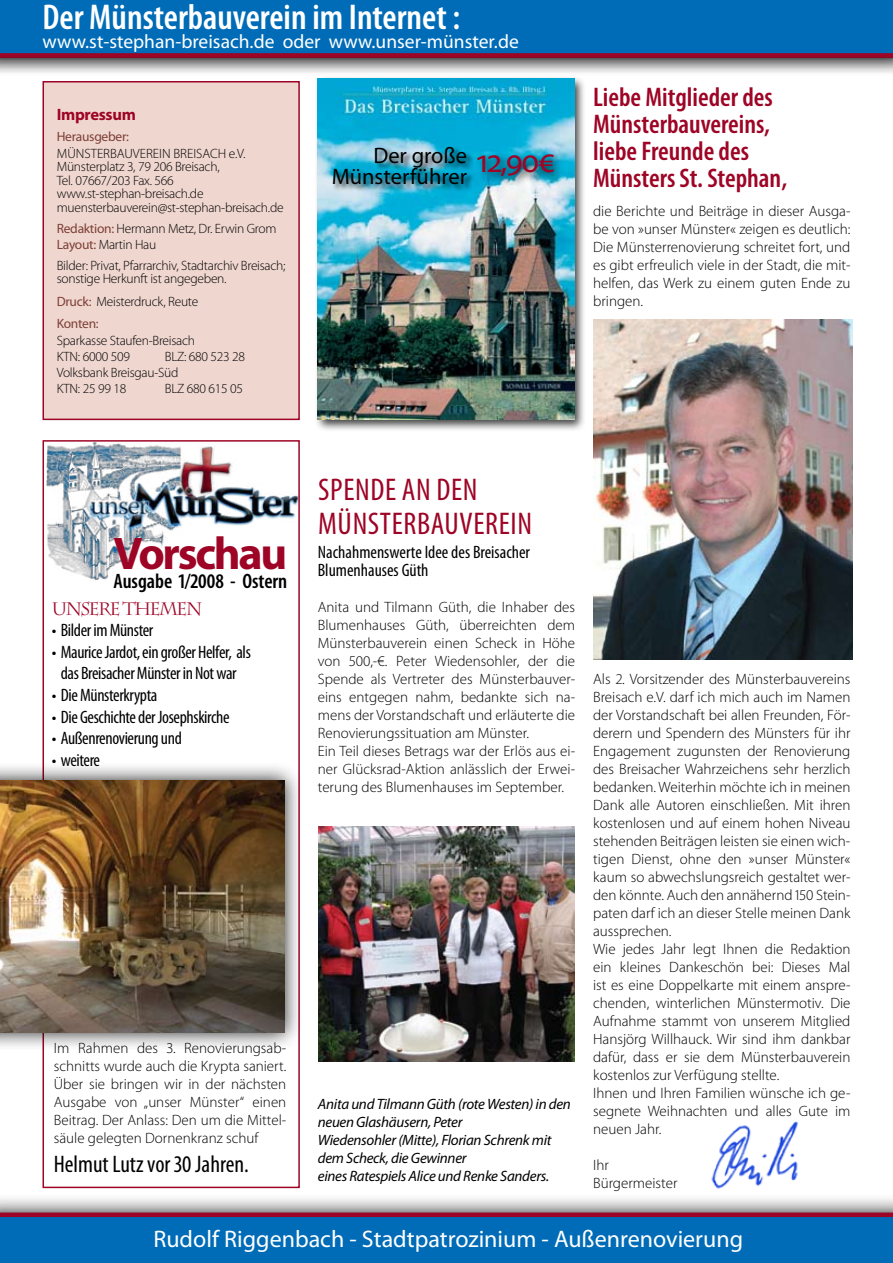
<style>
.page{position:relative;width:893px;height:1263px;background:#fff}
.page>*{position:absolute;margin:0;border:0;box-sizing:border-box;transform-origin:0 0}
.t1{font:700 46.05px "Myriad Pro";letter-spacing:-.05em;color:#9e0425}
.t2{font:600 condensed 36px "Myriad Pro";color:#fff}
.t3{font:condensed 31.5px "Myriad Pro";color:#9e0425}
.t4{font:600 condensed 27px/27px "Myriad Pro";color:#9e0425}
.t5{font:24px "Myriad Pro";color:#fff}
.t6{font:condensed 24px "Myriad Pro";color:#000}
.t7{font:22.5px/21px "Myriad Pro";color:#000}
.t8{font:600 condensed 20.85px "Myriad Pro";color:#000}
.t9{font:19.5px "Myriad Pro";color:#fff}
.t10{font:condensed 18px/21.6px "Myriad Pro";letter-spacing:-.02em;color:#000;text-align:center}
.t11{font:condensed 18px/18px "Myriad Pro";color:#000}
.t12{font:18px "Charlemagne Std";letter-spacing:-.1em;color:#9e0425}
.t13{font:700 16.5px "Myriad Pro";letter-spacing:-.02em;color:#9e0425}
.t14{font:300 15px/18px "Myriad Pro";color:#000}
.t15{font:italic 15px/18px "Myriad Pro";letter-spacing:-.02em;color:#000}
.t16{font:300 13.5px/13.5px "Myriad Pro";letter-spacing:-.02em;color:#000}
.t17{font:13.5px "Myriad Pro";letter-spacing:-.02em;color:#7d4037}
.s1{font-weight:400;color:#7d4037}
</style>
<div class="page">
<div style="left:0;top:1193px;width:893px;height:70px;background:#000;opacity:.88"></div>
<svg style="left:0;top:1212px;width:893px;height:51px"></svg>
<img style="left:47px;top:443px;width:250px;height:138px">
<div style="left:43px;top:440px;width:257px;height:748px;border:2px solid #9e0425"></div>
<div style="left:0;top:760px;width:311px;height:298px;background:#000;opacity:.88"></div>
<img style="left:0;top:780px;width:284px;height:252px">
<div style="left:0;top:0;width:893px;height:84px;background:#000;opacity:.88"></div>
<svg style="left:0;top:0;width:893px;height:58px"></svg>
<div style="left:43px;top:82px;width:256px;height:337px;background:#efd6cf"></div>
<div style="left:43px;top:81px;width:257px;height:339px;border:2px solid #9e0425"></div>
<div style="left:314px;top:75px;width:278px;height:369px;background:#000;opacity:.75"></div>
<img style="left:318px;top:79px;width:256px;height:340px">
<div style="left:332px;top:146px;width:188px;height:137px;background:#000;opacity:.75"></div>
<div style="left:473px;top:150px;width:140px;height:69px;background:#000;opacity:.75"></div>
<img style="left:711px;top:1121px;width:88px;height:68px">
<img style="left:594px;top:320px;width:258px;height:340px">
<img style="left:319px;top:826px;width:255px;height:235px">
<h2 class="t2" style="left:43px;top:-3px;width:419px">Der Münsterbauverein im Internet :</h2>
<h3 class="t9" style="left:43px;top:31px;width:478px">www.st-stephan-breisach.de oder www.unser-münster.de</h3>
<p class="t13" style="left:57px;top:106px;width:81px">Impressum</p>
<p class="t17" style="left:57px;top:129px;width:74px">Herausgeber:</p>
<p class="t16" style="left:57px;top:147px;width:19px">Münsterbauverein</p>
<p class="t16" style="left:173px;top:147px;width:15px">Breisach</p>
<p class="t16" style="left:229px;top:147px;width:18px">e.V.</p>
<p class="t16" style="left:57px;top:160px;width:228px">Münsterplatz 3, 79 206 Breisach,<br>Tel. 07667/203 Fax. 566 www.st-stephan-breisach.de muensterbauverein@st-stephan-breisach.de</p>
<p class="t16" style="left:57px;top:220px;width:221px;line-height:16.2px"><span class="s1">Redaktion:</span> Hermann Metz, Dr. Erwin Grom<br><span class="s1">Layout:</span> Martin Hau</p>
<p class="t16" style="left:57px;top:259px;width:230px">Bilder: Privat, Pfarrarchiv, Stadtarchiv Breisach; sonstige Herkunft ist angegeben.</p>
<p class="t16" style="left:57px;top:290px;width:143px;line-height:22.5px"><span class="s1">Druck:</span> Meisterdruck, Reute<br><span class="s1">Konten:</span></p>
<p class="t16" style="left:57px;top:332px;width:140px;line-height:16.2px">Sparkasse Staufen-Breisach<br>KTN: 6000 509</p>
<p class="t16" style="left:57px;top:348px;width:190px;line-height:16.2px;text-indent:108px">BLZ: 680 523 28<br>Volksbank Breisgau-Süd<br>KTN: 25 99 18</p>
<p class="t16" style="left:165px;top:382px;width:80px">BLZ 680 615 05</p>
<h3 class="t7" style="left:332px;top:145px;width:225px;text-indent:42px">Der große<br>Münsterführer <sup>12,90€</sup></h3>
<h3 class="t4" style="left:593px;top:84px;width:196px">Liebe Mitglieder des<br>Münsterbauvereins, liebe Freunde des<br>Münsters St. Stephan,</h3>
<p class="t14" style="left:593px;top:202px;width:259px;text-align:justify">die Berichte und Beiträge in dieser Ausga&shy;be von »unser Münster« zeigen es deutlich:<br>Die Münsterrenovierung schreitet fort, und es gibt erfreulich viele in der Stadt, die mit&shy;helfen, das Werk zu einem guten Ende zu bringen.</p>
<h1 class="t1" style="left:113px;top:527px;width:175px">Vorschau</h1>
<h3 class="t8" style="left:113px;top:569px;width:175px">Ausgabe 1/2008 - Ostern</h3>
<p class="t12" style="left:52px;top:598px;width:152px">UNSERE THEMEN</p>
<p class="t10" style="left:52px;top:620px;width:103px">• Bilder im Münster</p>
<p class="t10" style="left:52px;top:641px;width:201px">• Maurice Jardot, ein großer Helfer, als das Breisacher Münster in Not war</p>
<p class="t10" style="left:52px;top:684px;width:107px">• Die Münsterkrypta</p>
<p class="t10" style="left:52px;top:706px;width:179px">• Die Geschichte der Josephskirche</p>
<p class="t10" style="left:52px;top:728px;width:132px">• Außenrenovierung und</p>
<p class="t10" style="left:52px;top:749px;width:50px">• weitere</p>
<p class="t14" style="left:54px;top:1039px;width:234px;text-align:justify">Im Rahmen des 3. Renovierungsab&shy;schnitts wurde auch die Krypta saniert.<br>Über sie bringen wir in der nächsten Ausgabe von „unser Münster“ einen Beitrag. Der Anlass: Den um die Mittel&shy;säule gelegten Dornenkranz schuf</p>
<h3 class="t6" style="left:54px;top:1150px;width:196px">Helmut Lutz vor 30 Jahren.</h3>
<h3 class="t3" style="left:318px;top:472px;width:26px">Spende</h3>
<h3 class="t3" style="left:402px;top:472px;width:48px">an den</h3>
<h3 class="t3" style="left:318px;top:507px;width:34px">Münsterbauverein</h3>
<p class="t11" style="left:318px;top:543px;width:214px">Nachahmenswerte Idee des Breisacher<br>Blumenhauses Güth</p>
<p class="t14" style="left:318px;top:598px;width:259px">Anita und Tilmann Güth, die Inhaber des Blumenhauses Güth, überreichten dem Münsterbauverein einen Scheck in Höhe von 500,-€. Peter Wiedensohler, der die Spende als Vertreter des Münsterbauver&shy;eins entgegen nahm, bedankte sich na&shy;mens der Vorstandschaft und erläuterte die Renovierungssituation am Münster.<br>Ein Teil dieses Betrags war der Erlös aus ei&shy;ner Glücksrad-Aktion anlässlich der Erwei&shy;terung des Blumenhauses im September.</p>
<p class="t15" style="left:318px;top:1095px;width:255px">Anita und Tilmann Güth (rote Westen) in den neuen Glashäusern, Peter<br>Wiedensohler (Mitte), Florian Schrenk mit dem Scheck, die Gewinner<br>eines Ratespiels Alice und Renke Sanders.</p>
<p class="t14" style="left:593px;top:670px;width:259px">Als 2. Vorsitzender des Münsterbauvereins Breisach e.V. darf ich mich auch im Namen der Vorstandschaft bei allen Freunden, För&shy;derern und Spendern des Münsters für ihr Engagement zugunsten der Renovierung des Breisacher Wahrzeichens sehr herzlich bedanken. Weiterhin möchte ich in meinen Dank alle Autoren einschließen. Mit ihren kostenlosen und auf einem hohen Niveau stehenden Beiträgen leisten sie einen wich&shy;tigen Dienst, ohne den »unser Münster« kaum so abwechslungsreich gestaltet wer&shy;den könnte. Auch den annähernd 150 Stein&shy;paten darf ich an dieser Stelle meinen Dank aussprechen.<br>Wie jedes Jahr legt Ihnen die Redaktion ein kleines Dankeschön bei: Dieses Mal ist es eine Doppelkarte mit einem anspre&shy;chenden, winterlichen Münstermotiv. Die Aufnahme stammt von unserem Mitglied Hansjörg Willhauck. Wir sind ihm dankbar dafür, dass er sie dem Münsterbauverein kostenlos zur Verfügung stellte.<br>Ihnen und Ihren Familien wünsche ich ge&shy;segnete Weihnachten und alles Gute im neuen Jahr.</p>
<p class="t14" style="left:593px;top:1156px;width:86px">Ihr<br>Bürgermeister</p>
<h3 class="t5" style="left:153px;top:1226px;width:591px">Rudolf Riggenbach - Stadtpatrozinium - Außenrenovierung</h3>
</div>
